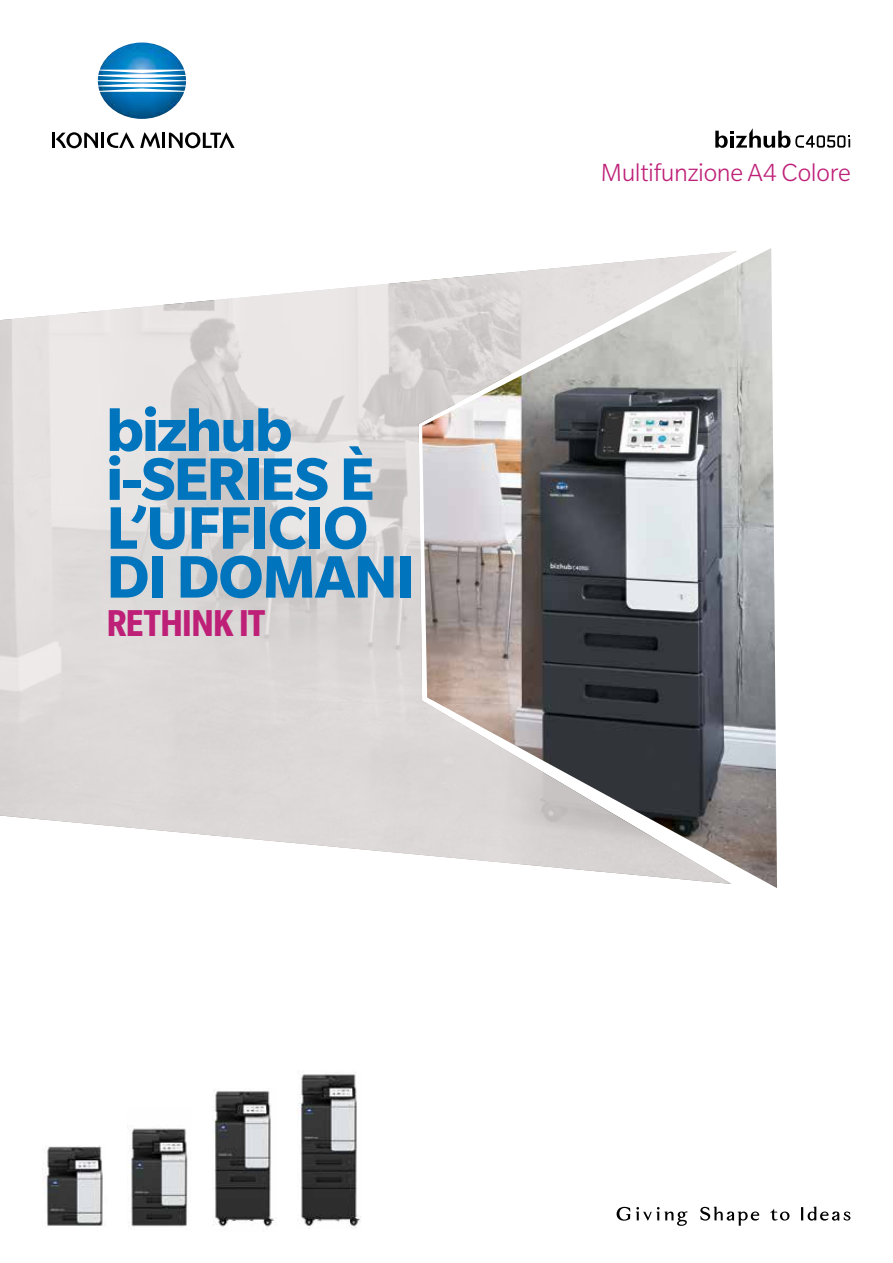
<style>
.page{position:relative;width:893px;height:1263px;background:#fff}
.page>*{position:absolute;margin:0;border:0;box-sizing:border-box;transform-origin:0 0}
.t1{font:700 65.25px/48.9px "Slate Pro";letter-spacing:-.02em;color:#0075be}
.t2{font:700 condensed 40.8px "Slate Pro";letter-spacing:-.03em;color:#be2078}
.t3{font:300 27px "Slate Pro";letter-spacing:-.01em;color:#be2078}
</style>
<div class="page">
<svg style="left:715px;top:128px;width:135px;height:20px"></svg>
<img style="left:737px;top:248px;width:40px;height:640px">
<svg style="left:0;top:251px;width:737px;height:633px"></svg>
<div style="left:60px;top:360px;width:403px;height:328px;background:#fff;opacity:.1"></div>
<img style="left:43px;top:1145px;width:60px;height:81px">
<img style="left:213px;top:1090px;width:62px;height:137px">
<img style="left:131px;top:1128px;width:57px;height:99px">
<img style="left:298px;top:1074px;width:63px;height:154px">
<img style="left:98px;top:43px;width:88px;height:76px">
<hr style="left:52px;top:133px;width:3px;height:15px;background:#000">
<hr style="left:101px;top:133px;width:3px;height:15px;background:#000">
<hr style="left:162px;top:133px;width:3px;height:15px;background:#000">
<svg style="left:56px;top:132px;width:42px;height:16px"></svg>
<svg style="left:169px;top:132px;width:66px;height:16px"></svg>
<svg style="left:107px;top:132px;width:53px;height:16px"></svg>
<svg style="left:700px;top:1206px;width:59px;height:20px"></svg>
<svg style="left:801px;top:1206px;width:49px;height:14px"></svg>
<svg style="left:617px;top:1207px;width:13px;height:14px"></svg>
<svg style="left:636px;top:1207px;width:51px;height:19px"></svg>
<svg style="left:770px;top:1209px;width:20px;height:12px"></svg>
<p class="t1" style="left:106px;top:405px;width:311px">bizhub i-SERIES È<br>L’UFFICIO<br>DI DOMANI</p>
<p class="t2" style="left:106px;top:601px;width:160px">RETHINK IT</p>
<p class="t3" style="left:601px;top:159px;width:251px">Multifunzione A4 Colore</p>
</div>
